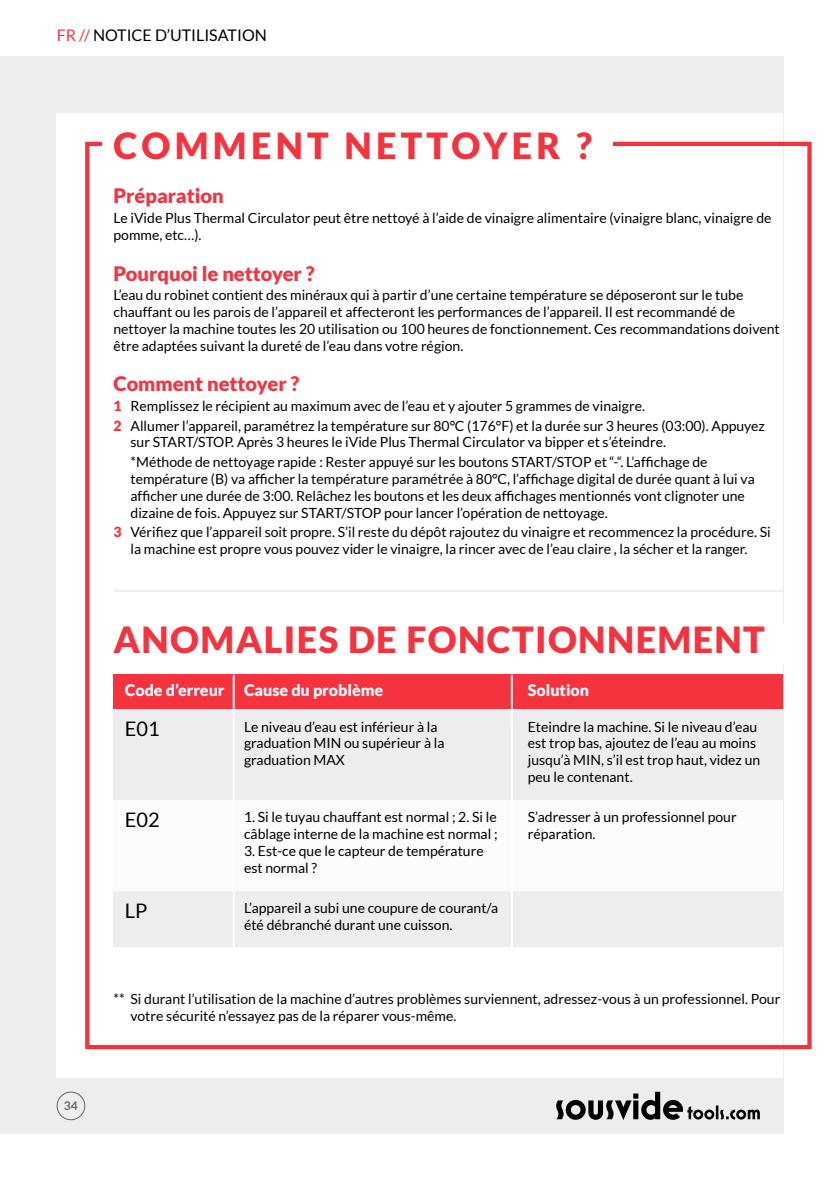
<style>
.page{position:relative;width:840px;height:1191px;background:#fff}
.page>*{position:absolute;margin:0;border:0;box-sizing:border-box;transform-origin:0 0}
.t1{font:900 36px "Lato";letter-spacing:.04em;color:#f5333f}
.t2{font:900 36px "Lato";letter-spacing:.12em;color:#f5333f}
.t3{font:900 20px "Lato";color:#f5333f}
.t4{font:20px "Lato";color:#000}
.t5{font:900 16px "Lato";color:#fff}
.t6{font:16px "Lato";color:#000}
.t7{font:14px/16.8px "Lato";color:#000}
.t8{font:700 12px "Lato";color:#64666a}
.s1{color:#f5333f}
.s2{font-weight:900;color:#f5333f}
</style>
<div class="page">
<div style="left:0;top:57px;width:782px;height:1077px;background:#ededed"></div>
<div style="left:57px;top:113px;width:725px;height:964px;background:#fff"></div>
<div style="left:85px;top:142px;width:726px;height:907px;border:4px solid #f5333f"></div>
<svg style="left:556px;top:1091px;width:203px;height:29px"></svg>
<div style="left:57px;top:1091px;width:28px;height:29px;border:1px solid #64666a;border-radius:50%"></div>
<div style="left:102px;top:130px;width:510px;height:46px;background:#fff"></div>
<hr style="left:113px;top:590px;width:669px;height:2px;background:#ededed">
<div style="left:113px;top:675px;width:669px;height:34px;background:#f5333f"></div>
<div style="left:113px;top:709px;width:669px;height:90px;background:#ededed"></div>
<div style="left:113px;top:890px;width:669px;height:57px;background:#ededed"></div>
<div style="left:113px;top:799px;width:669px;height:91px;background:#fbfbfb"></div>
<hr style="left:232px;top:675px;width:2px;height:272px;background:#fff">
<hr style="left:510px;top:675px;width:2px;height:272px;background:#fff">
<p class="t6" style="left:57px;top:27px;width:211px"><span class="s1">FR //</span> NOTICE D’UTILISATION</p>
<h1 class="t2" style="left:113px;top:125px;width:480px">COMMENT NETTOYER ?</h1>
<h2 class="t3" style="left:113px;top:184px;width:111px">Préparation</h2>
<p class="t7" style="left:113px;top:209px;width:659px">Le iVide Plus Thermal Circulator peut être nettoyé à l’aide de vinaigre alimentaire (vinaigre blanc, vinaigre de pomme, etc…).</p>
<h2 class="t3" style="left:113px;top:261px;width:202px">Pourquoi le nettoyer ?</h2>
<p class="t7" style="left:113px;top:286px;width:667px">L’eau du robinet contient des minéraux qui à partir d’une certaine température se déposeront sur le tube chauffant ou les parois de l’appareil et affecteront les performances de l’appareil. Il est recommandé de nettoyer la machine toutes les 20 utilisation ou 100 heures de fonctionnement. Ces recommandations doivent être adaptées suivant la dureté de l’eau dans votre région.</p>
<h2 class="t3" style="left:113px;top:372px;width:187px">Comment nettoyer ?</h2>
<p class="t7" style="left:113px;top:396px;width:652px;line-height:19.6px"><span class="s2">1</span> Remplissez le récipient au maximum avec de l’eau et y ajouter 5 grammes de vinaigre.<br><span class="s2">2</span> Allumer l’appareil, paramétrez la température sur 80°C (176°F) et la durée sur 3 heures (03:00). Appuyez</p>
<p class="t7" style="left:130px;top:432px;width:578px;line-height:19.6px">sur START/STOP. Après 3 heures le iVide Plus Thermal Circulator va bipper et s’éteindre. *Méthode de nettoyage rapide : Rester appuyé sur les boutons START/STOP et “-“. L’affichage de</p>
<p class="t7" style="left:130px;top:470px;width:625px">température (B) va afficher la température paramétrée à 80°C, l’affichage digital de durée quant à lui va afficher une durée de 3:00. Relâchez les boutons et les deux affichages mentionnés vont clignoter une dizaine de fois. Appuyez sur START/STOP pour lancer l’opération de nettoyage.</p>
<p class="t7" style="left:113px;top:523px;width:658px;text-align:center"><span class="s2">3</span> Vérifiez que l’appareil soit propre. S’il reste du dépôt rajoutez du vinaigre et recommencez la procédure. Si la machine est propre vous pouvez vider le vinaigre, la rincer avec de l’eau claire , la sécher et la ranger.</p>
<h1 class="t1" style="left:113px;top:618px;width:652px">ANOMALIES DE FONCTIONNEMENT</h1>
<p class="t5" style="left:125px;top:681px;width:101px">Code d’erreur</p>
<h2 class="t4" style="left:125px;top:718px;width:36px">E01</h2>
<h2 class="t4" style="left:125px;top:808px;width:36px">E02</h2>
<h2 class="t4" style="left:125px;top:899px;width:24px">LP</h2>
<p class="t5" style="left:244px;top:681px;width:141px">Cause du problème</p>
<p class="t7" style="left:244px;top:718px;width:202px">Le niveau d’eau est inférieur à la graduation MIN ou supérieur à la graduation MAX</p>
<p class="t7" style="left:244px;top:808px;width:255px">1. Si le tuyau chauffant est normal ; 2. Si le câblage interne de la machine est normal ;</p>
<p class="t7" style="left:244px;top:842px;width:241px">3. Est-ce que le capteur de température est normal ?</p>
<p class="t7" style="left:244px;top:899px;width:255px">L’appareil a subi une coupure de courant/a été débranché durant une cuisson.</p>
<p class="t5" style="left:527px;top:681px;width:63px">Solution</p>
<p class="t7" style="left:527px;top:718px;width:234px">Eteindre la machine. Si le niveau d’eau est trop bas, ajoutez de l’eau au moins jusqu’à MIN, s’il est trop haut, videz un peu le contenant.</p>
<p class="t7" style="left:527px;top:808px;width:210px">S’adresser à un professionnel pour réparation.</p>
<p class="t8" style="left:64px;top:1098px;width:15px">34</p>
<p class="t7" style="left:130px;top:990px;width:651px;text-indent:-17px">** Si durant l’utilisation de la machine d’autres problèmes surviennent, adressez-vous à un professionnel. Pour votre sécurité n’essayez pas de la réparer vous-même.</p>
</div>
